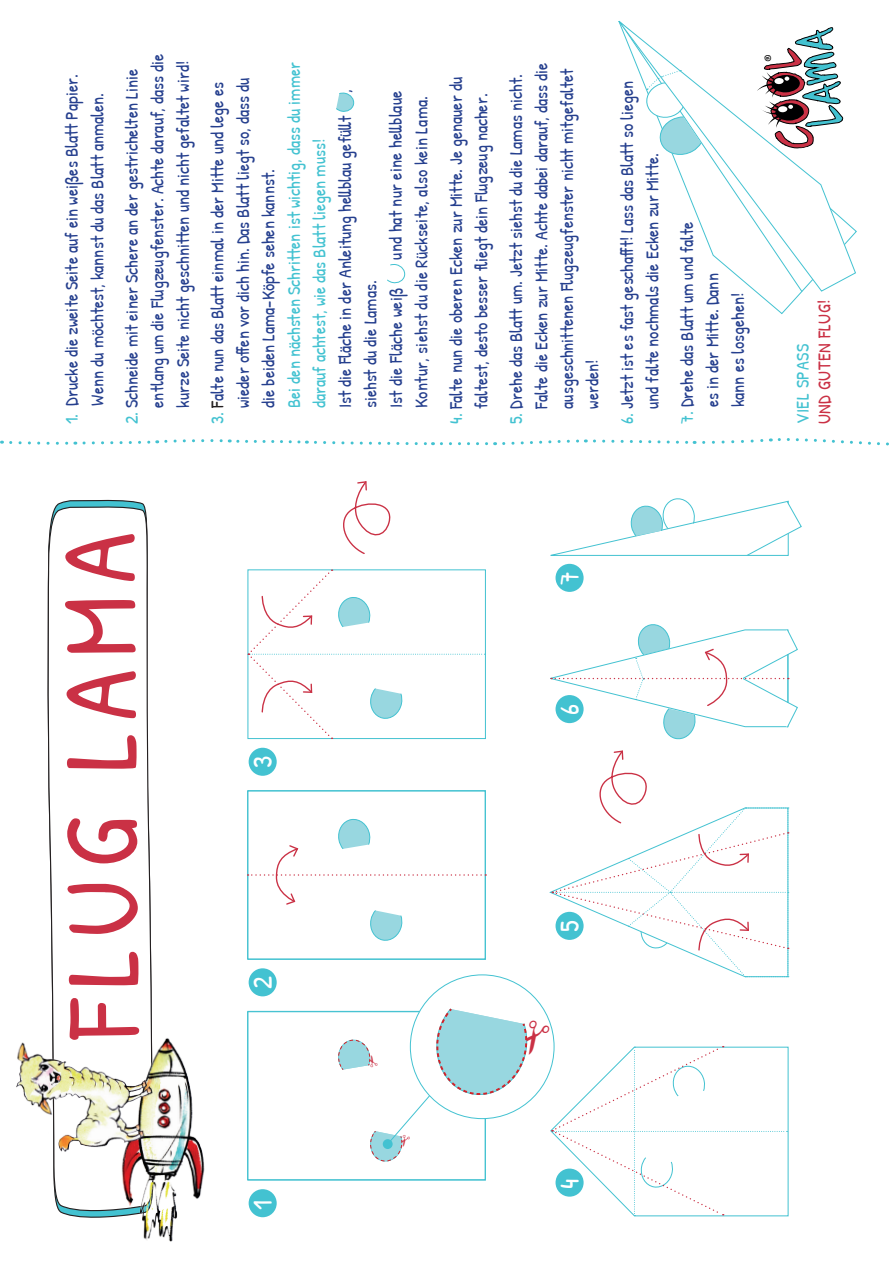
<style>
.page{position:relative;width:893px;height:1263px;background:#fff}
.page>*{position:absolute;margin:0;border:0;box-sizing:border-box;transform-origin:0 0}
.t1{font:105.3px "Patrick Hand";letter-spacing:.1em;color:#ca3145}
.t2{font:27.45px "Patrick Hand";color:#fff}
.t3{font:18px/25.5px "Patrick Hand";color:#253f8e}
.t4{font:18px/25.5px "Patrick Hand";color:#43c2d1}
.t5{font:18px "Patrick Hand";letter-spacing:.03em;color:#ca3145}
.t6{font:18px "Patrick Hand";letter-spacing:.03em;color:#43c2d1}
.s1{color:#43c2d1}
.s2{color:#231f20}
</style>
<div class="page">
<svg style="left:343px;top:481px;width:48px;height:73px"></svg>
<svg style="left:248px;top:569px;width:237px;height:170px"></svg>
<div style="left:248px;top:790px;width:238px;height:170px;border:1px solid #43c2d1"></div>
<svg style="left:248px;top:818px;width:238px;height:124px"></svg>
<div style="left:249px;top:1189px;width:28px;height:28px;background:#43c2d1;border-radius:50%"></div>
<div style="left:249px;top:968px;width:28px;height:28px;background:#43c2d1;border-radius:50%"></div>
<div style="left:249px;top:748px;width:28px;height:28px;background:#43c2d1;border-radius:50%"></div>
<svg style="left:550px;top:498px;width:252px;height:58px"></svg>
<svg style="left:549px;top:750px;width:240px;height:227px"></svg>
<svg style="left:550px;top:624px;width:248px;height:116px"></svg>
<div style="left:555px;top:912px;width:29px;height:28px;background:#43c2d1;border-radius:50%"></div>
<div style="left:555px;top:695px;width:29px;height:28px;background:#43c2d1;border-radius:50%"></div>
<div style="left:555px;top:564px;width:29px;height:28px;background:#43c2d1;border-radius:50%"></div>
<svg style="left:47px;top:504px;width:105px;height:521px"></svg>
<img style="left:16px;top:1025px;width:189px;height:217px">
<svg style="left:336px;top:93px;width:18px;height:19px"></svg>
<svg style="left:387px;top:264px;width:18px;height:20px"></svg>
<svg style="left:618px;top:20px;width:238px;height:272px"></svg>
<svg style="left:638px;top:70px;width:66px;height:93px"></svg>
<svg style="left:2px;top:439px;width:431px;height:7px"></svg>
<svg style="left:441px;top:439px;width:254px;height:7px"></svg>
<svg style="left:702px;top:438px;width:187px;height:8px"></svg>
<svg style="left:757px;top:27px;width:86px;height:122px"></svg>
<svg style="left:337px;top:1006px;width:452px;height:211px"></svg>
<p class="t3" style="left:59px;top:424px;width:351px;text-align:center;rotate:-90deg"><span class="s1">1.</span> Drucke die zweite Seite auf ein weißes Blatt Papier.<br>Wenn du möchtest, kannst du das Blatt anmalen.</p>
<p class="t3" style="left:119px;top:408px;width:355px;text-indent:-16px;rotate:-90deg"><span class="s1">2.</span> Schneide mit einer Schere an der gestrichelten Linie entlang um die Flugzeugfenster. Achte darauf, dass die kurze Seite nicht geschnitten und nicht gefaltet wird!</p>
<p class="t4" style="left:281px;top:408px;width:348px;rotate:-90deg">Bei den nächsten Schritten ist wichtig, dass du immer darauf achtest, wie das Blatt liegen muss!</p>
<p class="t3" style="left:204px;top:408px;width:332px;text-indent:-16px;rotate:-90deg"><span class="s1">3.</span> <span class="s2">F</span>alte nun das Blatt einmal in der Mitte und lege es wieder offen vor dich hin. Das Blatt liegt so, dass du die beiden Lama-Köpfe sehen kannst.</p>
<p class="t3" style="left:332px;top:93px;width:5px;rotate:-90deg">,</p>
<p class="t3" style="left:383px;top:408px;width:319px;text-align:right;rotate:-90deg">und hat nur eine hellblaue<br>Kontur, siehst du die Rückseite, also kein Lama.</p>
<p class="t3" style="left:332px;top:408px;width:294px;rotate:-90deg">Ist die Fläche in der Anleitung hellblau gefüllt</p>
<p class="t3" style="left:357px;top:408px;width:129px;rotate:-90deg">siehst du die Lamas.<br>Ist die Fläche weiß</p>
<p class="t3" style="left:443px;top:424px;width:349px;text-align:center;rotate:-90deg"><span class="s1">4.</span> Falte nun die oberen Ecken zur Mitte. Je genauer du faltest, desto besser fliegt dein Flugzeug nacher.</p>
<p class="t3" style="left:503px;top:409px;width:347px;text-indent:-16px;rotate:-90deg"><span class="s1">5.</span> Drehe das Blatt um. Jetzt siehst du die Lamas nicht.<br>Falte die Ecken zur Mitte. Achte dabei darauf, dass die ausgeschnittenen Flugzeugfenster nicht mitgefaltet werden!</p>
<p class="t3" style="left:614px;top:409px;width:330px;text-indent:-15px;rotate:-90deg"><span class="s1">6.</span> Jetzt ist es fast geschafft! Lass das Blatt so liegen und falte nochmals die Ecken zur Mitte.</p>
<p class="t3" style="left:674px;top:407px;width:187px;text-indent:-17px;rotate:-90deg"><span class="s1">7.</span> Drehe das Blatt um und falte es in der Mitte. Dann<br>kann es losgehen!</p>
<h1 class="t1" style="left:27px;top:1039px;width:510px;rotate:-90deg">FLUG LAMA</h1>
<h2 class="t2" style="left:243px;top:768px;width:14px;rotate:-90deg">3</h2>
<h2 class="t2" style="left:243px;top:989px;width:14px;rotate:-90deg">2</h2>
<h2 class="t2" style="left:550px;top:585px;width:15px;rotate:-90deg">7</h2>
<h2 class="t2" style="left:550px;top:715px;width:12px;rotate:-90deg">6</h2>
<h2 class="t2" style="left:550px;top:932px;width:13px;rotate:-90deg">5</h2>
<p class="t6" style="left:790px;top:424px;width:82px;rotate:-90deg">VIEL SPASS</p>
<p class="t5" style="left:812px;top:424px;width:126px;rotate:-90deg">UND GUTEN FLUG!</p>
<h2 class="t2" style="left:243px;top:1209px;width:11px;rotate:-90deg">1</h2>
<h2 class="t2" style="left:550px;top:1189px;width:12px;rotate:-90deg">4</h2>
</div>
